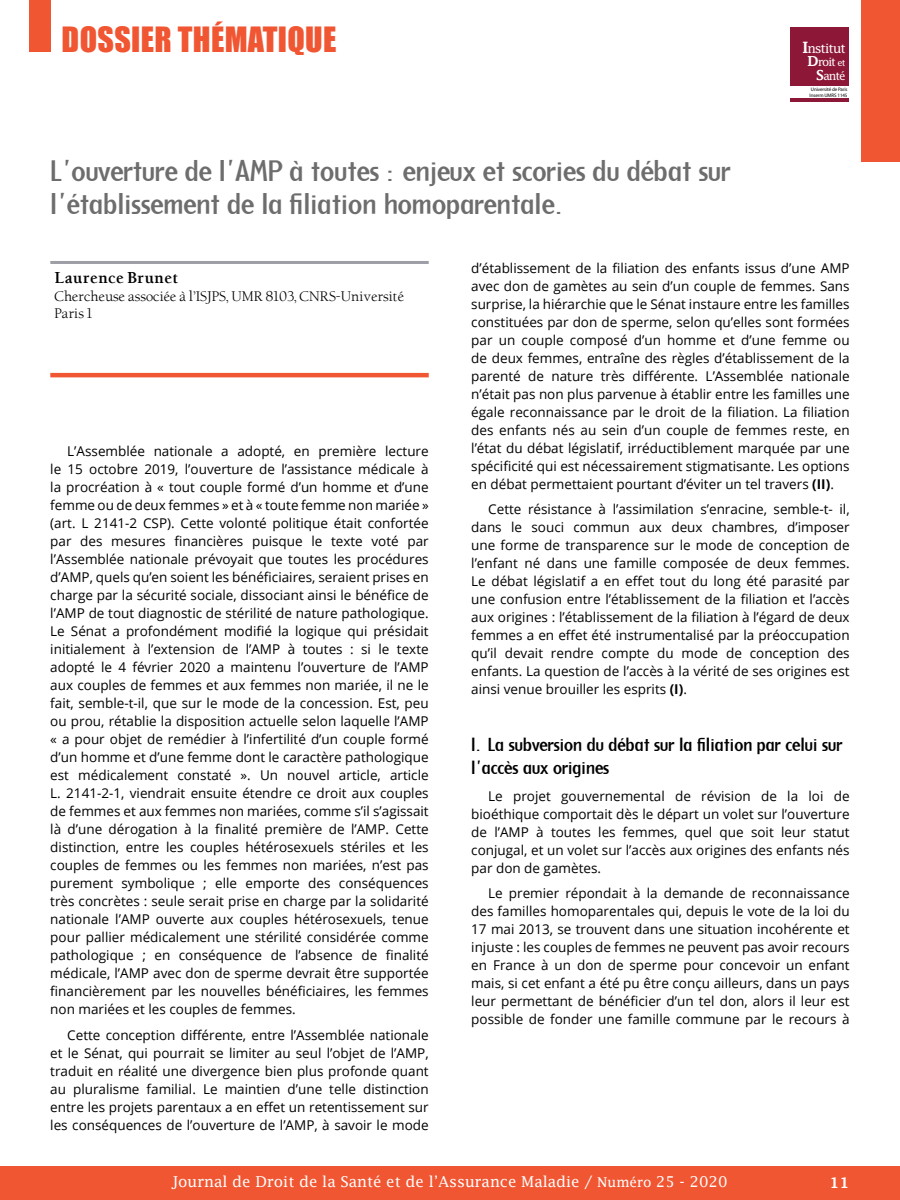
<style>
.page{position:relative;width:900px;height:1200px;background:#fff}
.page>*{position:absolute;margin:0;border:0;box-sizing:border-box;transform-origin:0 0}
.t1{font:33px/33px "Berkeley";color:#6d6d6d}
.t2{font:31.95px "Impact";letter-spacing:.01em;color:#f15632}
.t3{font:21px/22.5px "Berkeley";color:#000}
.t4{font:15px "Lucida Fax";color:#fff}
.t5{font:700 15px "Berkeley Oldstyle";color:#000}
.t6{font:600 15px "Lucida Fax";color:#fff}
.t7{font:13.5px/18px "Open Sans";color:#000;text-align:justify}
.t8{font:13.5px/16.2px "Berkeley Oldstyle";color:#000}
.t9{font:12.9px "Lucida Fax";letter-spacing:-.09em;color:#fff}
.t10{font:11.4px/13.4px "Lucida Fax";letter-spacing:-.09em;color:#fff;text-align:right}
.t11{font:500 5.1px "Darby Sans Universite Paris";letter-spacing:-.02em;color:#000}
.t12{font:300 5.1px "Darby Sans Universite Paris";letter-spacing:-.02em;color:#000}
.s1{font-weight:600;font-size:15.6px}
.s2{font-weight:600;font-size:13.8px}
.s3{font-size:9.15px}
.s4{font-weight:700}
.s5{font-size:13.5px}
</style>
<div class="page">
<div style="left:0;top:1167px;width:900px;height:33px;background:#f15632"></div>
<div style="left:30px;top:0;width:21px;height:51px;background:#f15632"></div>
<div style="left:862px;top:0;width:38px;height:162px;background:#f15632"></div>
<div style="left:791px;top:27px;width:58px;height:59px;background:#8d1737"></div>
<hr style="left:791px;top:99px;width:58px;height:3px;background:#8d1737">
<hr style="left:50px;top:261px;width:379px;height:3px;background:#9e9ea6">
<hr style="left:50px;top:373px;width:379px;height:4px;background:#f15632">
<h2 class="t2" style="left:62px;top:14px;width:276px">DOSSIER THÉMATIQUE</h2>
<h1 class="t1" style="left:50px;top:154px;width:682px">L’ouverture de l’AMP à toutes : enjeux et scories du débat sur l’établissement de la filiation homoparentale.</h1>
<p class="t9" style="left:803px;top:41px;width:45px"><span class="s1">I</span>nstitut</p>
<p class="t10" style="left:808px;top:55px;width:39px"><span class="s2">D</span>roit <span class="s3">et<br></span><span class="s2">S</span>anté</p>
<p class="t11" style="left:811px;top:87px;width:38px">Université de Paris</p>
<p class="t12" style="left:810px;top:93px;width:39px">Inserm UMRS 1145</p>
<p class="t5" style="left:55px;top:268px;width:126px">Laurence Brunet</p>
<p class="t8" style="left:55px;top:289px;width:351px">Chercheuse associée à l’ISJPS, UMR 8103, CNRS-Université<br>Paris 1</p>
<p class="t7" style="left:50px;top:442px;width:380px;text-indent:17px">L’Assemblée nationale a adopté, en première lecture le 15 octobre 2019, l’ouverture de l’assistance médicale à la procréation à « tout couple formé d’un homme et d’une femme ou de deux femmes » et à « toute femme non mariée » (art. L 2141-2 CSP). Cette volonté politique était confortée par des mesures financières puisque le texte voté par l’Assemblée nationale prévoyait que toutes les procédures d’AMP, quels qu’en soient les bénéficiaires, seraient prises en charge par la sécurité sociale, dissociant ainsi le bénéfice de l’AMP de tout diagnostic de stérilité de nature pathologique.<br>Le Sénat a profondément modifié la logique qui présidait initialement à l’extension de l’AMP à toutes : si le texte adopté le 4 février 2020 a maintenu l’ouverture de l’AMP aux couples de femmes et aux femmes non mariée, il ne le fait, semble-t-il, que sur le mode de la concession. Est, peu ou prou, rétablie la disposition actuelle selon laquelle l’AMP « a pour objet de remédier à l’infertilité d’un couple formé d’un homme et d’une femme dont le caractère pathologique est médicalement constaté ». Un nouvel article, article L. 2141-2-1, viendrait ensuite étendre ce droit aux couples de femmes et aux femmes non mariées, comme s’il s’agissait là d’une dérogation à la finalité première de l’AMP. Cette distinction, entre les couples hétérosexuels stériles et les couples de femmes ou les femmes non mariées, n’est pas purement symbolique ; elle emporte des conséquences très concrètes : seule serait prise en charge par la solidarité nationale l’AMP ouverte aux couples hétérosexuels, tenue pour pallier médicalement une stérilité considérée comme pathologique ; en conséquence de l’absence de finalité médicale, l’AMP avec don de sperme devrait être supportée financièrement par les nouvelles bénéficiaires, les femmes non mariées et les couples de femmes.</p>
<p class="t7" style="left:50px;top:1026px;width:380px;text-indent:17px">Cette conception différente, entre l’Assemblée nationale et le Sénat, qui pourrait se limiter au seul l’objet de l’AMP, traduit en réalité une divergence bien plus profonde quant au pluralisme familial. Le maintien d’une telle distinction entre les projets parentaux a en effet un retentissement sur les conséquences de l’ouverture de l’AMP, à savoir le mode</p>
<p class="t7" style="left:471px;top:258px;width:380px">d’établissement de la filiation des enfants issus d’une AMP avec don de gamètes au sein d’un couple de femmes. Sans surprise, la hiérarchie que le Sénat instaure entre les familles constituées par don de sperme, selon qu’elles sont formées par un couple composé d’un homme et d’une femme ou de deux femmes, entraîne des règles d’établissement de la parenté de nature très différente. L’Assemblée nationale n’était pas non plus parvenue à établir entre les familles une égale reconnaissance par le droit de la filiation. La filiation des enfants nés au sein d’un couple de femmes reste, en l’état du débat législatif, irréductiblement marquée par une spécificité qui est nécessairement stigmatisante. Les options en débat permettaient pourtant d’éviter un tel travers <span class="s4">(II)</span>.</p>
<p class="t7" style="left:471px;top:500px;width:380px;text-indent:17px">Cette résistance à l’assimilation s’enracine, semble-t- il, dans le souci commun aux deux chambres, d’imposer une forme de transparence sur le mode de conception de l’enfant né dans une famille composée de deux femmes.<br>Le débat législatif a en effet tout du long été parasité par une confusion entre l’établissement de la filiation et l’accès aux origines : l’établissement de la filiation à l’égard de deux femmes a en effet été instrumentalisé par la préoccupation qu’il devait rendre compte du mode de conception des enfants. La question de l’accès à la vérité de ses origines est ainsi venue brouiller les esprits <span class="s4">(I)</span>.</p>
<h3 class="t3" style="left:471px;top:733px;width:373px">I. La subversion du débat sur la filiation par celui sur l’accès aux origines</h3>
<p class="t7" style="left:471px;top:786px;width:380px;text-indent:17px">Le projet gouvernemental de révision de la loi de bioéthique comportait dès le départ un volet sur l’ouverture de l’AMP à toutes les femmes, quel que soit leur statut conjugal, et un volet sur l’accès aux origines des enfants nés par don de gamètes.</p>
<p class="t7" style="left:471px;top:884px;width:380px;text-indent:17px">Le premier répondait à la demande de reconnaissance des familles homoparentales qui, depuis le vote de la loi du 17 mai 2013, se trouvent dans une situation incohérente et injuste : les couples de femmes ne peuvent pas avoir recours en France à un don de sperme pour concevoir un enfant mais, si cet enfant a été pu être conçu ailleurs, dans un pays leur permettant de bénéficier d’un tel don, alors il leur est possible de fonder une famille commune par le recours à</p>
<p class="t4" style="left:172px;top:1173px;width:505px">Journal de Droit de la Santé et de l’Assurance Maladie / <span class="s5">Numéro</span> 19</p>
<p class="t4" style="left:709px;top:1173px;width:20px">18</p>
<p class="t4" style="left:656px;top:1173px;width:73px">25 - 2020</p>
<p class="t6" style="left:829px;top:1174px;width:21px">11</p>
</div>
